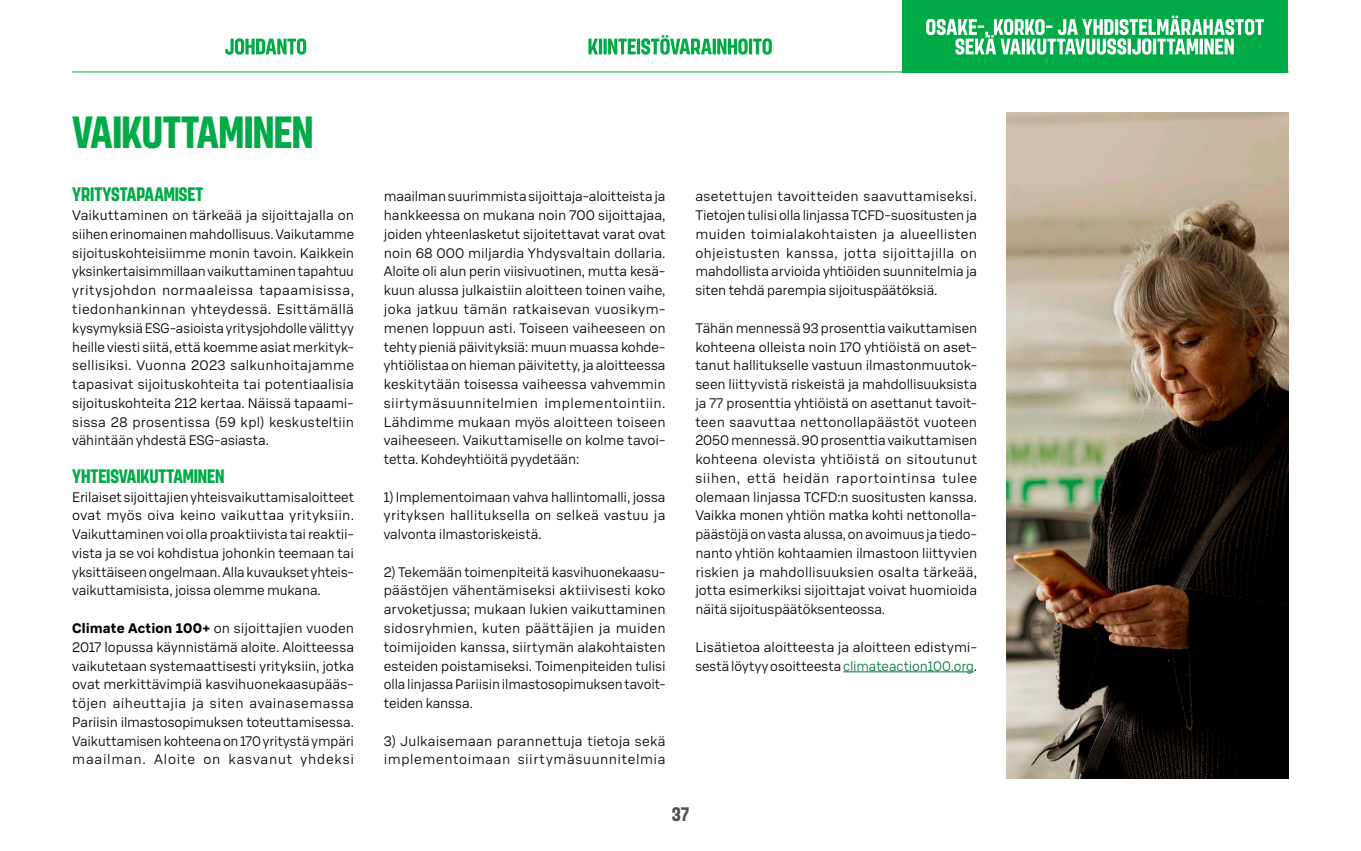
<style>
.page{position:relative;width:1361px;height:851px;background:#fff}
.page>*{position:absolute;margin:0;border:0;box-sizing:border-box;transform-origin:0 0}
.H2_Otsikko_A{font:700 45px "S Bonus Display";letter-spacing:-.015em;color:#00aa46}
.H3_Otsikko_B{font:700 19.5px "S Bonus Display";letter-spacing:-.005em;color:#00aa46}
.t1{font:700 19.5px "S Bonus Display";color:#4b5055}
.P_Leipis{font:300 13.5px/18.8px "S Bonus UX";color:#000}
.P_Leipis-2{font:300 13.5px/18.8px "S Bonus UX";letter-spacing:.03em;color:#000}
.s1{font-weight:700}
.s2{color:#007841}
</style>
<div class="page">
<div style="left:902px;top:0;width:386px;height:72px;background:#00aa46"></div>
<svg style="left:225px;top:38px;width:81px;height:17px"></svg>
<svg style="left:588px;top:35px;width:184px;height:20px"></svg>
<svg style="left:926px;top:16px;width:337px;height:39px"></svg>
<hr style="left:72px;top:72px;width:1216px;height:1px;background:#00aa46">
<img style="left:1007px;top:112px;width:281px;height:666px">
<hr style="left:843px;top:671px;width:131px;height:1px;background:#007841">
<h2 class="H2_Otsikko_A" style="left:72px;top:104px;width:243px">VAIKUTTAMINEN</h2>
<h3 class="H3_Otsikko_B" style="left:72px;top:182px;width:133px">YRITYSTAPAAMISET</h3>
<p class="P_Leipis" style="left:72px;top:205px;width:283px;text-align:justify">Vaikuttaminen on tärkeää ja sijoittajalla on siihen erinomainen mahdollisuus. Vaikutamme sijoituskohteisiimme monin tavoin. Kaikkein yksinkertaisimmillaan vaikuttaminen tapahtuu yritysjohdon normaaleissa tapaamisissa, tiedonhankinnan yhteydessä. Esittämällä kysymyksiä ESG-asioista yritysjohdolle välittyy heille viesti siitä, että koemme asiat merkityk&shy;sellisiksi. Vuonna 2023 salkunhoitajamme tapasivat sijoituskohteita tai potentiaalisia sijoituskohteita 212 kertaa. Näissä tapaami&shy;sissa 28 prosentissa (59 kpl) keskusteltiin vähintään yhdestä ESG-asiasta.</p>
<h3 class="H3_Otsikko_B" style="left:72px;top:464px;width:154px">YHTEISVAIKUTTAMINEN</h3>
<p class="P_Leipis" style="left:72px;top:487px;width:283px">Erilaiset sijoittajien yhteisvaikuttamisaloitteet ovat myös oiva keino vaikuttaa yrityksiin.<br>Vaikuttaminen voi olla proaktiivista tai reaktii&shy;vista ja se voi kohdistua johonkin teemaan tai yksittäiseen ongelmaan. Alla kuvaukset yhteis&shy;vaikuttamisista, joissa olemme mukana.</p>
<p class="P_Leipis" style="left:72px;top:618px;width:283px"><span class="s1">Climate Action 100+</span> on sijoittajien vuoden 2017 lopussa käynnistämä aloite. Aloitteessa vaikutetaan systemaattisesti yrityksiin, jotka ovat merkittävimpiä kasvihuonekaasupääs&shy;töjen aiheuttajia ja siten avainasemassa Pariisin ilmastosopimuksen toteuttamisessa.<br>Vaikuttamisen kohteena on 170 yritystä ympäri maailman. Aloite on kasvanut yhdeksi</p>
<p class="P_Leipis" style="left:384px;top:187px;width:283px">maailman suurimmista sijoittaja-aloitteista ja hankkeessa on mukana noin 700 sijoittajaa, joiden yhteenlasketut sijoitettavat varat ovat noin 68 000 miljardia Yhdysvaltain dollaria.<br>Aloite oli alun perin viisivuotinen, mutta kesä&shy;kuun alussa julkaistiin aloitteen toinen vaihe, joka jatkuu tämän ratkaisevan vuosikym&shy;menen loppuun asti. Toiseen vaiheeseen on tehty pieniä päivityksiä: muun muassa kohde&shy;yhtiölistaa on hieman päivitetty, ja aloitteessa keskitytään toisessa vaiheessa vahvemmin siirtymäsuunnitelmien implementointiin.<br>Lähdimme mukaan myös aloitteen toiseen vaiheeseen. Vaikuttamiselle on kolme tavoi&shy;tetta. Kohdeyhtiöitä pyydetään:</p>
<p class="P_Leipis" style="left:384px;top:487px;width:283px;text-align:justify">1) Implementoimaan vahva hallintomalli, jossa yrityksen hallituksella on selkeä vastuu ja valvonta ilmastoriskeistä.</p>
<p class="P_Leipis" style="left:384px;top:562px;width:283px;text-align:justify">2) Tekemään toimenpiteitä kasvihuonekaasu&shy;päästöjen vähentämiseksi aktiivisesti koko arvoketjussa; mukaan lukien vaikuttaminen sidosryhmien, kuten päättäjien ja muiden toimijoiden kanssa, siirtymän alakohtaisten esteiden poistamiseksi. Toimenpiteiden tulisi olla linjassa Pariisin ilmastosopimuksen tavoit&shy;teiden kanssa.</p>
<p class="P_Leipis-2" style="left:384px;top:730px;width:283px">3) Julkaisemaan parannettuja tietoja sekä implementoimaan siirtymäsuunnitelmia</p>
<p class="P_Leipis" style="left:695px;top:187px;width:283px">asetettujen tavoitteiden saavuttamiseksi.<br>Tietojen tulisi olla linjassa TCFD-suositusten ja muiden toimialakohtaisten ja alueellisten ohjeistusten kanssa, jotta sijoittajilla on mahdollista arvioida yhtiöiden suunnitelmia ja siten tehdä parempia sijoituspäätöksiä.</p>
<p class="P_Leipis" style="left:695px;top:318px;width:283px">Tähän mennessä 93 prosenttia vaikuttamisen kohteena olleista noin 170 yhtiöistä on aset&shy;tanut hallitukselle vastuun ilmastonmuutok&shy;seen liittyvistä riskeistä ja mahdollisuuksista ja 77 prosenttia yhtiöistä on asettanut tavoit&shy;teen saavuttaa nettonollapäästöt vuoteen 2050 mennessä. 90 prosenttia vaikuttamisen kohteena olevista yhtiöistä on sitoutunut siihen, että heidän raportointinsa tulee olemaan linjassa TCFD:n suositusten kanssa.<br>Vaikka monen yhtiön matka kohti nettonolla&shy;päästöjä on vasta alussa, on avoimuus ja tiedo&shy;nanto yhtiön kohtaamien ilmastoon liittyvien riskien ja mahdollisuuksien osalta tärkeää, jotta esimerkiksi sijoittajat voivat huomioida näitä sijoituspäätöksenteossa.</p>
<p class="P_Leipis" style="left:695px;top:637px;width:283px">Lisätietoa aloitteesta ja aloitteen edistymi&shy;sestä löytyy osoitteesta <span class="s2">climateaction100.org</span>.</p>
<h2 class="t1" style="left:672px;top:801px;width:19px">37</h2>
</div>
